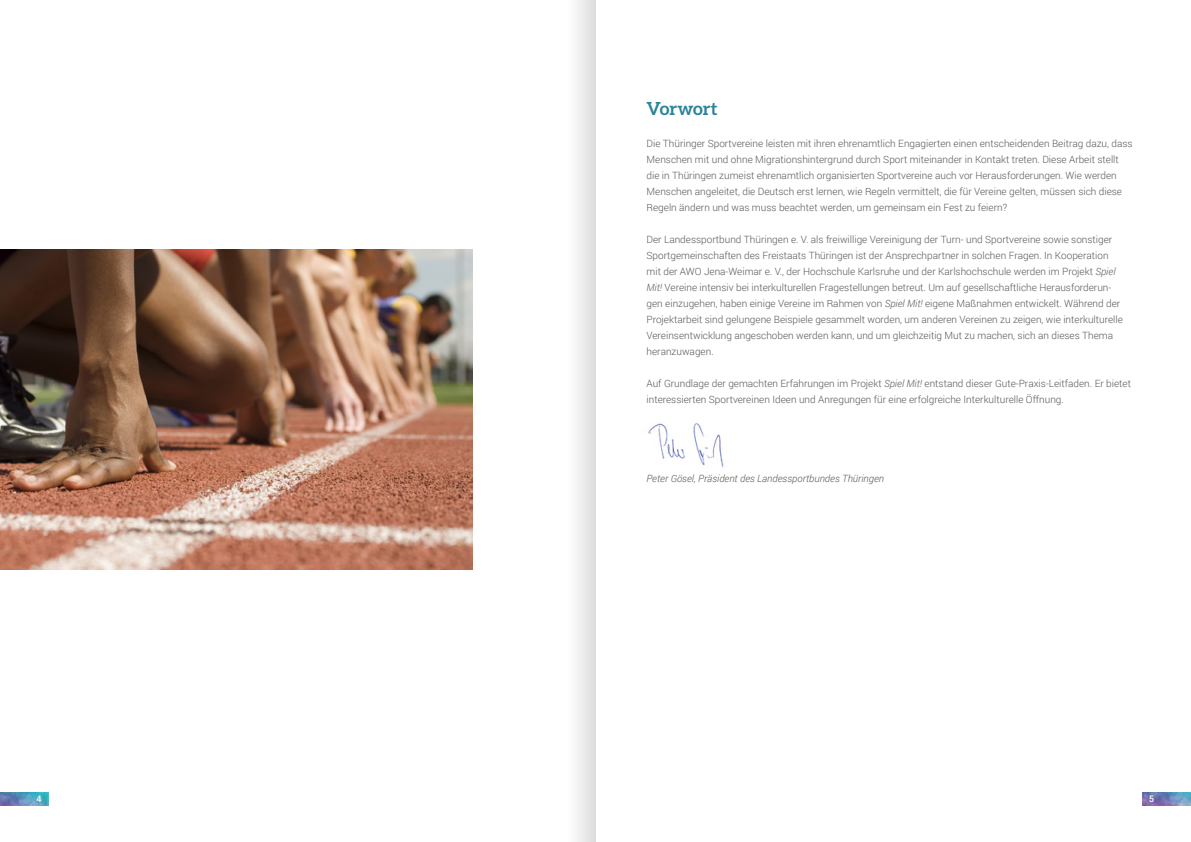
<style>
.page{position:relative;width:1191px;height:842px;background:#fff}
.page>*{position:absolute;margin:0;border:0;box-sizing:border-box;transform-origin:0 0}
.t1{font:700 18px "Aleo";color:#2a8398}
.t2{font:300 10px/16px "Roboto";color:#575756}
.t3{font:italic 300 10px "Roboto";color:#575756}
.t4{font:500 9px "Roboto";color:#fff}
.s1{font-style:italic}
</style>
<div class="page">
<img style="left:1142px;top:792px;width:49px;height:14px">
<img style="left:0;top:792px;width:48px;height:14px">
<img style="left:648px;top:423px;width:76px;height:44px">
<img style="left:0;top:250px;width:472px;height:319px">
<svg style="left:576px;top:0;width:19px;height:842px"></svg>
<h1 class="t1" style="left:646px;top:98px;width:72px">Vorwort</h1>
<p class="t2" style="left:646px;top:135px;width:487px">Die Thüringer Sportvereine leisten mit ihren ehrenamtlich Engagierten einen entscheidenden Beitrag dazu, dass Menschen mit und ohne Migrationshintergrund durch Sport miteinander in Kontakt treten. Diese Arbeit stellt die in Thüringen zumeist ehrenamtlich organisierten Sportvereine auch vor Herausforderungen. Wie werden Menschen angeleitet, die Deutsch erst lernen, wie Regeln vermittelt, die für Vereine gelten, müssen sich diese Regeln ändern und was muss beachtet werden, um gemeinsam ein Fest zu feiern?</p>
<p class="t2" style="left:646px;top:231px;width:478px">Der Landessportbund Thüringen e. V. als freiwillige Vereinigung der Turn- und Sportvereine sowie sonstiger Sportgemeinschaften des Freistaats Thüringen ist der Ansprechpartner in solchen Fragen. In Kooperation mit der AWO Jena-Weimar e. V., der Hochschule Karlsruhe und der Karlshochschule werden im Projekt <span class="s1">Spiel Mit!</span> Vereine intensiv bei interkulturellen Fragestellungen betreut. Um auf gesellschaftliche Herausforderun&shy;gen einzugehen, haben einige Vereine im Rahmen von <span class="s1">Spiel Mit!</span> eigene Maßnahmen entwickelt. Während der Projektarbeit sind gelungene Beispiele gesammelt worden, um anderen Vereinen zu zeigen, wie interkulturelle Vereinsentwicklung angeschoben werden kann, und um gleichzeitig Mut zu machen, sich an dieses Thema heranzuwagen.</p>
<p class="t2" style="left:646px;top:375px;width:486px">Auf Grundlage der gemachten Erfahrungen im Projekt <span class="s1">Spiel Mit!</span> entstand dieser Gute-Praxis-Leitfaden. Er bietet interessierten Sportvereinen Ideen und Anregungen für eine erfolgreiche Interkulturelle Öffnung.</p>
<p class="t3" style="left:646px;top:472px;width:239px">Peter Gösel, Präsident des Landessportbundes Thüringen</p>
<p class="t4" style="left:37px;top:793px;width:7px">4</p>
<p class="t4" style="left:1149px;top:793px;width:7px">5</p>
</div>
